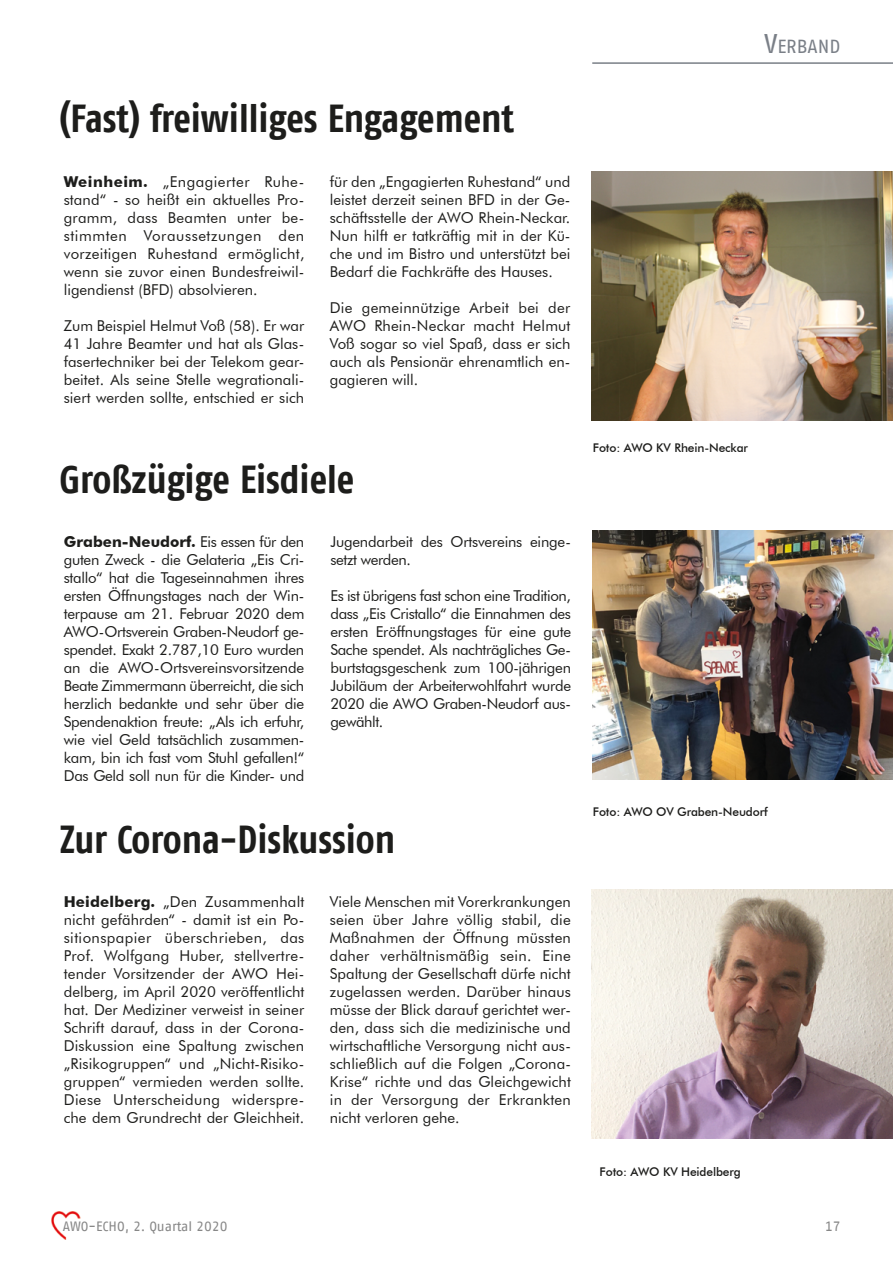
<style>
.page{position:relative;width:893px;height:1263px;background:#fff}
.page>*{position:absolute;margin:0;border:0;box-sizing:border-box;transform-origin:0 0}
.t1{font:700 39px "AWO Fago Cond";letter-spacing:-.005em;color:#1d1d1b}
.t2{font:18.9px "AWO Fago Office";color:#7a7f87}
.t3{font:15px/18px "Futura BT";color:#1d1d1b;text-align:justify}
.t4{font:13.5px "AWO Fago Office";color:#878787}
.t5{font:500 12px "Futura BT";letter-spacing:-.01em;color:#1d1d1b}
.s1{font-weight:700}
.s2{font-size:27px}
</style>
<div class="page">
<img style="left:51px;top:1212px;width:30px;height:27px">
<hr style="left:592px;top:62px;width:301px;height:2px;background:#7a7f87">
<img style="left:591px;top:172px;width:302px;height:249px">
<img style="left:593px;top:530px;width:300px;height:249px">
<img style="left:592px;top:890px;width:301px;height:248px">
<h1 class="t1" style="left:60px;top:96px;width:456px">(Fast) freiwilliges Engagement</h1>
<p class="t3" style="left:64px;top:172px;width:242px"><span class="s1">Weinheim.</span> „Engagierter Ruhe&shy;stand“ - so heißt ein aktuelles Pro&shy;gramm, dass Beamten unter be&shy;stimmten Voraussetzungen den vorzeitigen Ruhestand ermöglicht, wenn sie zuvor einen Bundesfreiwil&shy;ligendienst (BFD) absolvieren.</p>
<p class="t3" style="left:64px;top:316px;width:242px">Zum Beispiel Helmut Voß (58). Er war 41 Jahre Beamter und hat als Glas&shy;fasertechniker bei der Telekom gear&shy;beitet. Als seine Stelle wegrationali&shy;siert werden sollte, entschied er sich</p>
<p class="t3" style="left:330px;top:172px;width:242px">für den „Engagierten Ruhestand“ und leistet derzeit seinen BFD in der Ge&shy;schäftsstelle der AWO Rhein-Neckar.<br>Nun hilft er tatkräftig mit in der Kü&shy;che und im Bistro und unterstützt bei Bedarf die Fachkräfte des Hauses.</p>
<p class="t3" style="left:330px;top:298px;width:242px">Die gemeinnützige Arbeit bei der AWO Rhein-Neckar macht Helmut Voß sogar so viel Spaß, dass er sich auch als Pensionär ehrenamtlich en&shy;gagieren will.</p>
<h1 class="t1" style="left:60px;top:456px;width:296px">Großzügige Eisdiele</h1>
<p class="t3" style="left:64px;top:532px;width:242px"><span class="s1">Graben-Neudorf.</span> Eis essen für den guten Zweck - die Gelateria „Eis Cri&shy;stallo“ hat die Tageseinnahmen ihres ersten Öffnungstages nach der Win&shy;terpause am 21. Februar 2020 dem AWO-Ortsverein Graben-Neudorf ge&shy;spendet. Exakt 2.787,10 Euro wurden an die AWO-Ortsvereinsvorsitzende Beate Zimmermann überreicht, die sich herzlich bedankte und sehr über die Spendenaktion freute: „Als ich erfuhr, wie viel Geld tatsächlich zusammen&shy;kam, bin ich fast vom Stuhl gefallen!“ Das Geld soll nun für die Kinder- und</p>
<p class="t3" style="left:330px;top:532px;width:242px">Jugendarbeit des Ortsvereins einge&shy;setzt werden.</p>
<p class="t3" style="left:330px;top:586px;width:242px">Es ist übrigens fast schon eine Tradition, dass „Eis Cristallo“ die Einnahmen des ersten Eröffnungstages für eine gute Sache spendet. Als nachträgliches Ge&shy;burtstagsgeschenk zum 100-jährigen Jubiläum der Arbeiterwohlfahrt wurde 2020 die AWO Graben-Neudorf aus&shy;gewählt.</p>
<h1 class="t1" style="left:60px;top:817px;width:337px">Zur Corona-Diskussion</h1>
<p class="t3" style="left:64px;top:892px;width:242px"><span class="s1">Heidelberg.</span> „Den Zusammenhalt nicht gefährden“ - damit ist ein Po&shy;sitionspapier überschrieben, das Prof. Wolfgang Huber, stellvertre&shy;tender Vorsitzender der AWO Hei&shy;delberg, im April 2020 veröffentlicht hat. Der Mediziner verweist in seiner Schrift darauf, dass in der Corona-Diskussion eine Spaltung zwischen „Risikogruppen“ und „Nicht-Risiko&shy;gruppen“ vermieden werden sollte.<br>Diese Unterscheidung widerspre&shy;che dem Grundrecht der Gleichheit.</p>
<p class="t3" style="left:330px;top:892px;width:243px">Viele Menschen mit Vorerkrankungen seien über Jahre völlig stabil, die Maßnahmen der Öffnung müssten daher verhältnismäßig sein. Eine Spaltung der Gesellschaft dürfe nicht zugelassen werden. Darüber hinaus müsse der Blick darauf gerichtet wer&shy;den, dass sich die medizinische und wirtschaftliche Versorgung nicht aus&shy;schließlich auf die Folgen „Corona-Krise“ richte und das Gleichgewicht in der Versorgung der Erkrankten nicht verloren gehe.</p>
<p class="t2" style="left:764px;top:36px;width:78px"><span class="s2">V</span>ERBAND</p>
<p class="t5" style="left:593px;top:441px;width:157px">Foto: AWO KV Rhein-Neckar</p>
<p class="t5" style="left:593px;top:804px;width:176px">Foto: AWO OV Graben-Neudorf</p>
<p class="t5" style="left:600px;top:1165px;width:143px">Foto: AWO KV Heidelberg</p>
<p class="t4" style="left:63px;top:1218px;width:166px">AWO-ECHO, 2. Quartal 2020</p>
<p class="t4" style="left:825px;top:1219px;width:17px">17</p>
</div>
